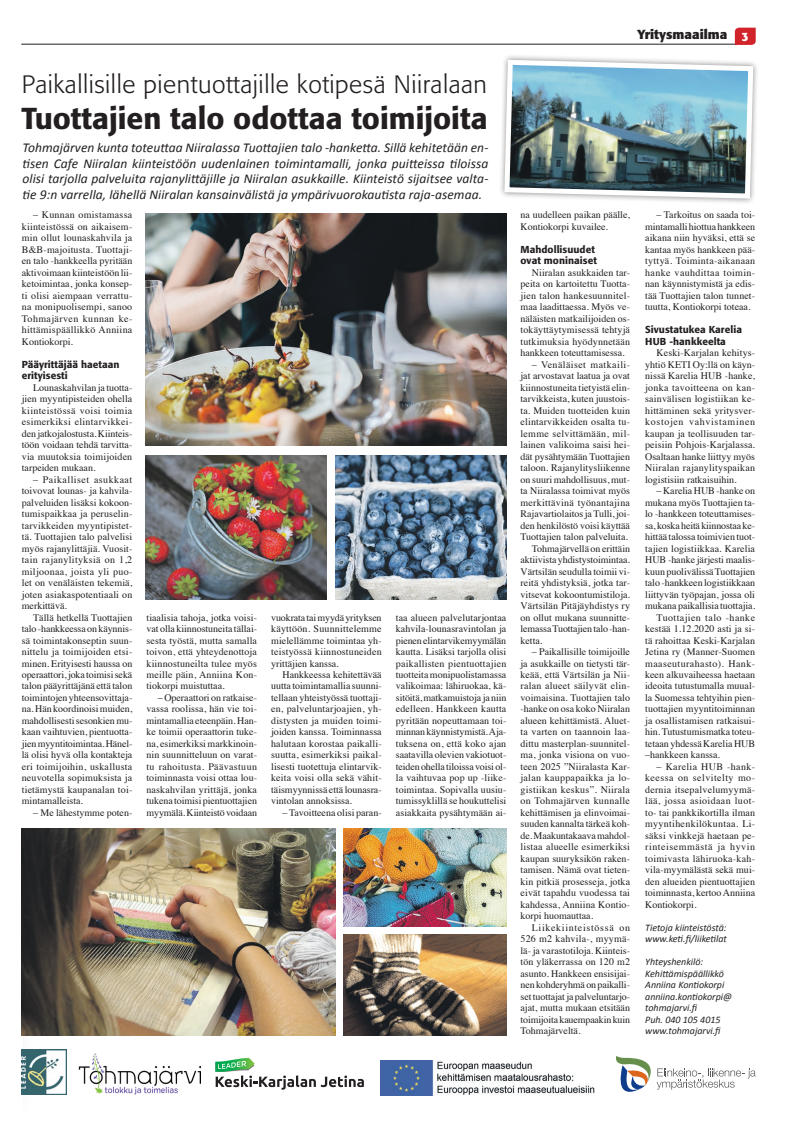
<style>
.page{position:relative;width:794px;height:1134px;background:#fff}
.page>*{position:absolute;margin:0;border:0;box-sizing:border-box;transform-origin:0 0}
.Otsikko_FORMATA{font:500 30px "Formata";color:#231f20}
.Esirivi_FORMATA{font:300 24.9px "Formata";letter-spacing:.02em;color:#231f20}
.ingressi_CALIBRI{font:italic 13.5px/15.5px "Calibri";letter-spacing:.005em;color:#231f20;text-align:justify}
.t1{font:700 13px "Formata";color:#231f20}
.leipis_10{font:10px/11.5px "Times";color:#231f20;text-align:justify}
.tiedot{font:italic 10px "Calibri";color:#231f20}
.väliotsikko_FORMATA{font:500 10px/11.5px "Formata";letter-spacing:.005em;color:#231f20}
</style>
<div class="page">
<hr style="left:21px;top:44px;width:716px;height:1px;background:#231f20">
<svg style="left:735px;top:28px;width:20px;height:17px"></svg>
<svg style="left:615px;top:1056px;width:140px;height:36px"></svg>
<svg style="left:215px;top:1058px;width:149px;height:32px"></svg>
<img style="left:381px;top:1060px;width:214px;height:35px">
<img style="left:78px;top:1054px;width:122px;height:40px">
<img style="left:21px;top:1049px;width:45px;height:45px">
<img style="left:343px;top:828px;width:163px;height:98px">
<img style="left:343px;top:935px;width:163px;height:101px">
<img style="left:146px;top:455px;width:180px;height:145px">
<img style="left:21px;top:828px;width:314px;height:208px">
<img style="left:335px;top:455px;width:171px;height:145px">
<img style="left:146px;top:213px;width:360px;height:233px">
<div style="left:498px;top:54px;width:261px;height:151px;background:#231f20;opacity:.5"></div>
<img style="left:502px;top:57px;width:254px;height:144px">
<p class="Esirivi_FORMATA" style="left:22px;top:70px;width:467px">Paikallisille pientuottajille kotipesä Niiralaan</p>
<p class="Otsikko_FORMATA" style="left:22px;top:100px;width:467px">Tuottajien talo odottaa toimijoita</p>
<p class="ingressi_CALIBRI" style="left:23px;top:140px;width:467px">Tohmajärven kunta toteuttaa Niiralassa Tuottajien talo -hanketta. Sillä kehitetään en&shy;tisen Cafe Niiralan kiinteistöön uudenlainen toimintamalli, jonka puitteissa tiloissa olisi tarjolla palveluita rajanylittäjille ja Niiralan asukkaille. Kiinteistö sijaitsee valta&shy;tie 9:n varrella, lähellä Niiralan kansainvälistä ja ympärivuorokautista raja-asemaa.</p>
<p class="leipis_10" style="left:22px;top:208px;width:112px;text-indent:11px">– Kunnan omistamassa kiinteistössä on aikaisem&shy;min ollut lounaskahvila ja B&amp;B-majoitusta. Tuottaji&shy;en talo -hankkeella pyritään aktivoimaan kiinteistöön lii&shy;ketoimintaa, jonka konsep&shy;ti olisi aiempaan verrattu&shy;na monipuolisempi, sanoo Tohmajärven kunnan ke&shy;hittämispäällikkö Anniina Kontiokorpi.</p>
<p class="väliotsikko_FORMATA" style="left:22px;top:358px;width:99px">Pääyrittäjää haetaan</p>
<p class="väliotsikko_FORMATA" style="left:22px;top:370px;width:47px">erityisesti</p>
<p class="leipis_10" style="left:22px;top:381px;width:112px;text-indent:11px">Lounaskahvilan ja tuotta&shy;jien myyntipisteiden ohella kiinteistössä voisi toimia esimerkiksi elintarvikkei&shy;den jatkojalostusta. Kiinteis&shy;töön voidaan tehdä tarvitta&shy;via muutoksia toimijoiden tarpeiden mukaan.</p>
<p class="leipis_10" style="left:22px;top:473px;width:112px;text-indent:11px">– Paikalliset asukkaat toivovat lounas- ja kahvila&shy;palveluiden lisäksi kokoon&shy;tumispaikkaa ja peruselin&shy;tarvikkeiden myyntipistet&shy;tä. Tuottajien talo palvelisi myös rajanylittäjiä. Vuosit&shy;tain rajanylityksiä on 1,2 miljoonaa, joista yli puo&shy;let on venäläisten tekemiä, joten asiakaspotentiaali on merkittävä.</p>
<p class="leipis_10" style="left:22px;top:610px;width:112px;text-indent:11px">Tällä hetkellä Tuottajien talo -hankkeessa on käynnis&shy;sä toimintakonseptin suun&shy;nittelu ja toimijoiden etsi&shy;minen. Erityisesti haussa on operaattori, joka toimisi sekä talon pääyrittäjänä että talon toimintojen yhteensovittaja&shy;na. Hän koordinoisi muiden, mahdollisesti sesonkien mu&shy;kaan vaihtuvien, pientuotta&shy;jien myyntitoimintaa. Hänel&shy;lä olisi hyvä olla kontakteja eri toimijoihin, uskallusta neuvotella sopimuksista ja tietämystä kaupanalan toi&shy;mintamalleista.</p>
<p class="leipis_10" style="left:33px;top:806px;width:101px">– Me lähestymme poten-</p>
<p class="leipis_10" style="left:146px;top:610px;width:112px">tiaalisia tahoja, jotka voisi&shy;vat olla kiinnostuneita tällai&shy;sesta työstä, mutta samalla toivon, että yhteydenottoja kiinnostuneilta tulee myös meille päin, Anniina Kon&shy;tiokorpi muistuttaa.</p>
<p class="leipis_10" style="left:146px;top:691px;width:112px;text-indent:11px">– Operaattori on ratkaise&shy;vassa roolissa, hän vie toi&shy;mintamallia eteenpäin. Han&shy;ke toimii operaattorin tuke&shy;na, esimerkiksi markkinoin&shy;nin suunnitteluun on varat&shy;tu rahoitusta. Päävastuun toiminnasta voisi ottaa lou&shy;naskahvilan yrittäjä, jonka tukena toimisi pientuottajien myymälä. Kiinteistö voidaan</p>
<p class="leipis_10" style="left:271px;top:610px;width:112px">vuokrata tai myydä yrityksen käyttöön. Suunnittelemme mielellämme toimintaa yh&shy;teistyössä kiinnostuneiden yrittäjien kanssa.</p>
<p class="leipis_10" style="left:271px;top:668px;width:112px;text-indent:11px">Hankkeessa kehitettävää uutta toimintamallia suunni&shy;tellaan yhteistyössä tuottaji&shy;en, palveluntarjoajien, yh&shy;distysten ja muiden toimi&shy;joiden kanssa. Toiminnassa halutaan korostaa paikalli&shy;suutta, esimerkiksi paikal&shy;lisesti tuotettuja elintarvik&shy;keita voisi olla sekä vähit&shy;täismyynnissä että lounasra&shy;vintolan annoksissa.</p>
<p class="leipis_10" style="left:282px;top:806px;width:101px">– Tavoitteena olisi paran-</p>
<p class="leipis_10" style="left:396px;top:610px;width:112px">taa alueen palvelutarjontaa kahvila-lounasravintolan ja pienen elintarvikemyymälän kautta. Lisäksi tarjolla olisi paikallisten pientuottajien tuotteita monipuolistamassa valikoimaa: lähiruokaa, kä&shy;sitöitä, matkamuistoja ja niin edelleen. Hankkeen kautta pyritään nopeuttamaan toi&shy;minnan käynnistymistä. Aja&shy;tuksena on, että koko ajan saatavilla olevien vakiotuot&shy;teiden ohella tiloissa voisi ol&shy;la vaihtuvaa pop up -liike&shy;toimintaa. Sopivalla uusiu&shy;tumissyklillä se houkuttelisi asiakkaita pysähtymään ai-</p>
<h3 class="t1" style="left:637px;top:26px;width:113px">Yritysmaailma <sub>3</sub></h3>
<p class="leipis_10" style="left:520px;top:208px;width:111px">na uudelleen paikan päälle,<br>Kontiokorpi kuvailee.</p>
<p class="väliotsikko_FORMATA" style="left:520px;top:243px;width:76px">Mahdollisuudet</p>
<p class="väliotsikko_FORMATA" style="left:520px;top:255px;width:78px">ovat moninaiset</p>
<p class="leipis_10" style="left:520px;top:266px;width:111px;text-indent:11px">Niiralan asukkaiden tar&shy;peita on kartoitettu Tuotta&shy;jien talon hankesuunnitel&shy;maa laadittaessa. Myös ve&shy;näläisten matkailijoiden os&shy;tokäyttäytymisessä tehtyjä tutkimuksia hyödynnetään hankkeen toteuttamisessa.</p>
<p class="leipis_10" style="left:520px;top:358px;width:111px;text-indent:11px">– Venäläiset matkaili&shy;jat arvostavat laatua ja ovat kiinnostuneita tietyistä elin&shy;tarvikkeista, kuten juustois&shy;ta. Muiden tuotteiden kuin elintarvikkeiden osalta tu&shy;lemme selvittämään, mil&shy;lainen valikoima saisi hei&shy;dät pysähtymään Tuottajien taloon. Rajanylitysliikenne on suuri mahdollisuus, mut&shy;ta Niiralassa toimivat myös merkittävinä työnantajina Rajavartiolaitos ja Tulli, joi&shy;den henkilöstö voisi käyttää Tuottajien talon palveluita.</p>
<p class="leipis_10" style="left:520px;top:542px;width:111px;text-indent:11px">Tohmajärvellä on erittäin aktiivista yhdistystoimintaa.<br>Värtsilän seudulla toimii vi&shy;reitä yhdistyksiä, jotka tar&shy;vitsevat kokoontumistiloja.<br>Värtsilän Pitäjäyhdistys ry on ollut mukana suunnitte&shy;lemassa Tuottajien talo -han&shy;ketta.</p>
<p class="leipis_10" style="left:520px;top:645px;width:111px;text-indent:11px">– Paikallisille toimijoille ja asukkaille on tietysti tär&shy;keää, että Värtsilän ja Nii&shy;ralan alueet säilyvät elin&shy;voimaisina. Tuottajien talo -hanke on osa koko Niiralan alueen kehittämistä. Aluet&shy;ta varten on taannoin laa&shy;dittu masterplan-suunnitel&shy;ma, jonka visiona on vuo&shy;teen 2025 ”Niiralasta Kar&shy;jalan kauppapaikka ja lo&shy;gistiikan keskus”. Niirala on Tohmajärven kunnalle kehittämisen ja elinvoimai&shy;suuden kannalta tärkeä koh&shy;de. Maakuntakaava mahdol&shy;listaa alueelle esimerkiksi kaupan suuryksikön raken&shy;tamisen. Nämä ovat tieten&shy;kin pitkiä prosesseja, jotka eivät tapahdu vuodessa tai kahdessa, Anniina Kontio&shy;korpi huomauttaa.</p>
<p class="leipis_10" style="left:520px;top:921px;width:111px;text-indent:11px">Liikekiinteistössä on 526 m2 kahvila-, myymä&shy;lä- ja varastotiloja. Kiinteis&shy;tön yläkerrassa on 120 m2 asunto. Hankkeen ensisijai&shy;nen kohderyhmä on paikalli&shy;set tuottajat ja palveluntarjo&shy;ajat, mutta mukaan etsitään toimijoita kauempaakin kuin Tohmajärveltä.</p>
<p class="leipis_10" style="left:645px;top:208px;width:111px;text-indent:11px">– Tarkoitus on saada toi&shy;mintamalli hiottua hankkeen aikana niin hyväksi, että se kantaa myös hankkeen pää&shy;tyttyä. Toiminta-aikanaan hanke vauhdittaa toimin&shy;nan käynnistymistä ja edis&shy;tää Tuottajien talon tunnet&shy;tuutta, Kontiokorpi toteaa.</p>
<p class="väliotsikko_FORMATA" style="left:645px;top:324px;width:98px">Sivustatukea Karelia<br>HUB -hankkeelta</p>
<p class="leipis_10" style="left:645px;top:346px;width:111px;text-indent:11px">Keski-Karjalan kehitys&shy;yhtiö KETI Oy:llä on käyn&shy;nissä Karelia HUB -hanke, jonka tavoitteena on kan&shy;sainvälisen logistiikan ke&shy;hittäminen sekä yritysver&shy;kostojen vahvistaminen kaupan ja teollisuuden tar&shy;peisiin Pohjois-Karjalassa.<br>Osaltaan hanke liittyy myös Niiralan rajanylityspaikan logistisiin ratkaisuihin.</p>
<p class="leipis_10" style="left:645px;top:484px;width:111px;text-indent:11px">– Karelia HUB -hanke on mukana myös Tuottajien ta&shy;lo -hankkeen toteuttamises&shy;sa, koska heitä kiinnostaa ke&shy;hittää talossa toimivien tuot&shy;tajien logistiikkaa. Karelia HUB -hanke järjesti maalis&shy;kuun puolivälissä Tuottajien talo -hankkeen logistiikkaan liittyvän työpajan, jossa oli mukana paikallisia tuottajia.</p>
<p class="leipis_10" style="left:645px;top:610px;width:111px;text-indent:11px">Tuottajien talo -hanke kestää 1.12.2020 asti ja si&shy;tä rahoittaa Keski-Karjalan Jetina ry (Manner-Suomen maaseuturahasto). Hank&shy;keen alkuvaiheessa haetaan ideoita tutustumalla muual&shy;la Suomessa tehtyihin pien&shy;tuottajien myyntitoiminnan ja osallistamisen ratkaisui&shy;hin. Tutustumismatka toteu&shy;tetaan yhdessä Karelia HUB –hankkeen kanssa.</p>
<p class="leipis_10" style="left:645px;top:760px;width:111px;text-indent:11px">– Karelia HUB -hank&shy;keessa on selvitelty mo&shy;dernia itsepalvelumyymä&shy;lää, jossa asioidaan luot&shy;to- tai pankkikortilla ilman myyntihenkilökuntaa. Li&shy;säksi vinkkejä haetaan pe&shy;rinteisemmästä ja hyvin toimivasta lähiruoka-kah&shy;vila-myymälästä sekä mui&shy;den alueiden pientuottajien toiminnasta, kertoo Anniina Kontiokorpi.</p>
<p class="tiedot" style="left:645px;top:921px;width:83px">Tietoja kiinteistöstä:</p>
<p class="tiedot" style="left:645px;top:932px;width:83px">www.keti.fi/liiketilat</p>
<p class="tiedot" style="left:645px;top:955px;width:60px">Yhteyshenkilö:</p>
<p class="tiedot" style="left:645px;top:967px;width:80px">Kehittämispäällikkö</p>
<p class="tiedot" style="left:645px;top:978px;width:81px">Anniina Kontiokorpi</p>
<p class="tiedot" style="left:645px;top:989px;width:88px">anniina.kontiokorpi@</p>
<p class="tiedot" style="left:645px;top:1001px;width:55px">tohmajarvi.fi</p>
<p class="tiedot" style="left:645px;top:1012px;width:77px">Puh. 040 105 4015</p>
<p class="tiedot" style="left:645px;top:1024px;width:78px">www.tohmajarvi.fi</p>
</div>
